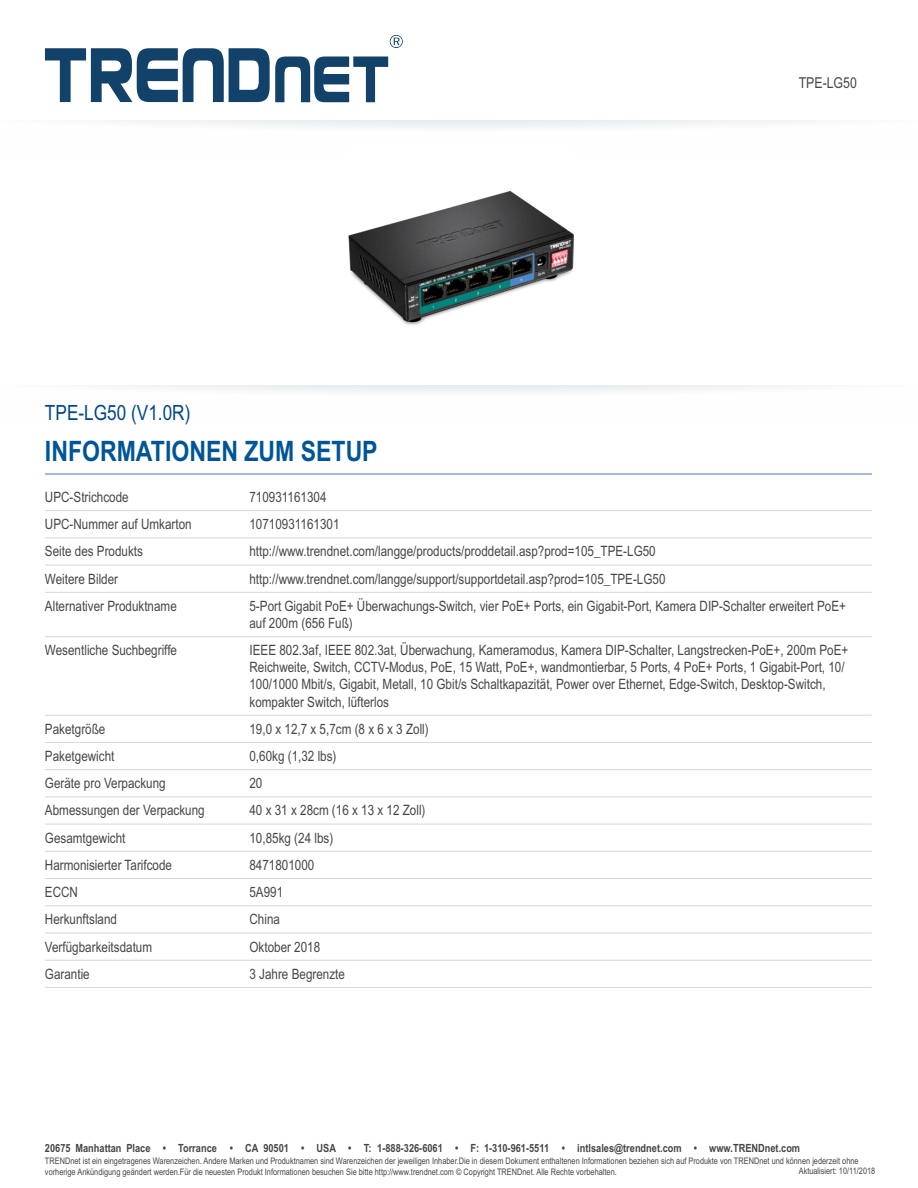
<style>
.page{position:relative;width:918px;height:1188px;background:#fff}
.page>*{position:absolute;margin:0;border:0;box-sizing:border-box;transform-origin:0 0}
.t1{font:700 28.2px "Arial Narrow";color:#005596}
.t2{font:21px "Arial Narrow";color:#034886}
.t3{font:15px "Arial Narrow";color:#464646}
.t4{font:14.25px/17.1px "Arial Narrow";color:#464646}
.t5{font:700 11.25px "Arial Narrow";color:#464646}
.t6{font:9px/10.8px "Arial Narrow";color:#464646}
</style>
<div class="page">
<div style="left:0;top:121px;width:918px;height:33px;background:linear-gradient(to right,#fcfdfd,#fcfcfd)"></div>
<svg style="left:102px;top:385px;width:715px;height:7px"></svg>
<hr style="left:45px;top:474px;width:827px;height:1px;background:#a3b9e0">
<hr style="left:45px;top:510px;width:827px;height:1px;background:#d7d7d7">
<hr style="left:45px;top:537px;width:827px;height:1px;background:#d7d7d7">
<hr style="left:45px;top:565px;width:827px;height:1px;background:#d7d7d7">
<hr style="left:45px;top:592px;width:827px;height:1px;background:#d7d7d7">
<hr style="left:45px;top:636px;width:827px;height:1px;background:#d7d7d7">
<hr style="left:45px;top:715px;width:827px;height:1px;background:#d7d7d7">
<hr style="left:45px;top:742px;width:827px;height:1px;background:#d7d7d7">
<hr style="left:45px;top:769px;width:827px;height:1px;background:#d7d7d7">
<hr style="left:45px;top:796px;width:827px;height:1px;background:#d7d7d7">
<hr style="left:45px;top:824px;width:827px;height:1px;background:#d7d7d7">
<hr style="left:45px;top:851px;width:827px;height:1px;background:#d7d7d7">
<hr style="left:45px;top:878px;width:827px;height:1px;background:#d7d7d7">
<hr style="left:45px;top:905px;width:827px;height:1px;background:#d7d7d7">
<hr style="left:45px;top:933px;width:827px;height:1px;background:#d7d7d7">
<hr style="left:45px;top:960px;width:827px;height:1px;background:#d7d7d7">
<hr style="left:45px;top:987px;width:827px;height:1px;background:#d7d7d7">
<img style="left:349px;top:146px;width:225px;height:179px">
<svg style="left:45px;top:35px;width:358px;height:67px"></svg>
<p class="t3" style="left:799px;top:77px;width:60px">TPE-LG50</p>
<h2 class="t2" style="left:45px;top:405px;width:147px">TPE-LG50 (V1.0R)</h2>
<h1 class="t1" style="left:45px;top:441px;width:334px">INFORMATIONEN ZUM SETUP</h1>
<p class="t4" style="left:45px;top:490px;width:85px">UPC-Strichcode</p>
<p class="t4" style="left:249px;top:490px;width:79px">710931161304</p>
<p class="t4" style="left:45px;top:517px;width:148px">UPC-Nummer auf Umkarton</p>
<p class="t4" style="left:249px;top:517px;width:92px">10710931161301</p>
<p class="t4" style="left:45px;top:544px;width:100px">Seite des Produkts</p>
<p class="t4" style="left:249px;top:544px;width:408px">http://www.trendnet.com/langge/products/proddetail.asp?prod=105_TPE-LG50</p>
<p class="t4" style="left:45px;top:571px;width:75px">Weitere Bilder</p>
<p class="t4" style="left:249px;top:571px;width:418px">http://www.trendnet.com/langge/support/supportdetail.asp?prod=105_TPE-LG50</p>
<p class="t4" style="left:45px;top:599px;width:133px">Alternativer Produktname</p>
<p class="t4" style="left:249px;top:599px;width:598px">5-Port Gigabit PoE+ Überwachungs-Switch, vier PoE+ Ports, ein Gigabit-Port, Kamera DIP-Schalter erweitert PoE+ auf 200m (656 Fuß)</p>
<p class="t4" style="left:45px;top:643px;width:134px">Wesentliche Suchbegriffe</p>
<p class="t4" style="left:249px;top:643px;width:600px">IEEE 802.3af, IEEE 802.3at, Überwachung, Kameramodus, Kamera DIP-Schalter, Langstrecken-PoE+, 200m PoE+ Reichweite, Switch, CCTV-Modus, PoE, 15 Watt, PoE+, wandmontierbar, 5 Ports, 4 PoE+ Ports, 1 Gigabit-Port, 10/ 100/1000 Mbit/s, Gigabit, Metall, 10 Gbit/s Schaltkapazität, Power over Ethernet, Edge-Switch, Desktop-Switch, kompakter Switch, lüfterlos</p>
<p class="t4" style="left:45px;top:722px;width:62px">Paketgröße</p>
<p class="t4" style="left:249px;top:722px;width:181px">19,0 x 12,7 x 5,7cm (8 x 6 x 3 Zoll)</p>
<p class="t4" style="left:45px;top:749px;width:71px">Paketgewicht</p>
<p class="t4" style="left:249px;top:749px;width:89px">0,60kg (1,32 lbs)</p>
<p class="t4" style="left:45px;top:776px;width:122px">Geräte pro Verpackung</p>
<p class="t4" style="left:249px;top:776px;width:14px">20</p>
<p class="t4" style="left:45px;top:803px;width:161px">Abmessungen der Verpackung</p>
<p class="t4" style="left:249px;top:803px;width:178px">40 x 31 x 28cm (16 x 13 x 12 Zoll)</p>
<p class="t4" style="left:45px;top:830px;width:82px">Gesamtgewicht</p>
<p class="t4" style="left:249px;top:830px;width:85px">10,85kg (24 lbs)</p>
<p class="t4" style="left:45px;top:858px;width:129px">Harmonisierter Tarifcode</p>
<p class="t4" style="left:249px;top:858px;width:66px">8471801000</p>
<p class="t4" style="left:45px;top:885px;width:35px">ECCN</p>
<p class="t4" style="left:249px;top:885px;width:35px">5A991</p>
<p class="t4" style="left:45px;top:912px;width:74px">Herkunftsland</p>
<p class="t4" style="left:249px;top:912px;width:32px">China</p>
<p class="t4" style="left:45px;top:939px;width:109px">Verfügbarkeitsdatum</p>
<p class="t4" style="left:249px;top:939px;width:72px">Oktober 2018</p>
<p class="t4" style="left:45px;top:967px;width:46px">Garantie</p>
<p class="t4" style="left:249px;top:967px;width:97px">3 Jahre Begrenzte</p>
<p class="t5" style="left:45px;top:1144px;width:757px">20675 Manhattan Place • Torrance • CA 90501 • USA • T: 1-888-326-6061 • F: 1-310-961-5511 • intlsales@trendnet.com • www.TRENDnet.com</p>
<p class="t6" style="left:45px;top:1156px;width:815px">TRENDnet ist ein eingetragenes Warenzeichen. Andere Marken und Produktnamen sind Warenzeichen der jeweiligen Inhaber.Die in diesem Dokument enthaltenen Informationen beziehen sich auf Produkte von TRENDnet und können jederzeit ohne vorherige Ankündigung geändert werden.Für die neuesten Produkt Informationen besuchen Sie bitte http://www.trendnet.com © Copyright TRENDnet. Alle Rechte vorbehalten.</p>
<p class="t6" style="left:799px;top:1167px;width:78px">Aktualisiert: 10/11/2018</p>
</div>
